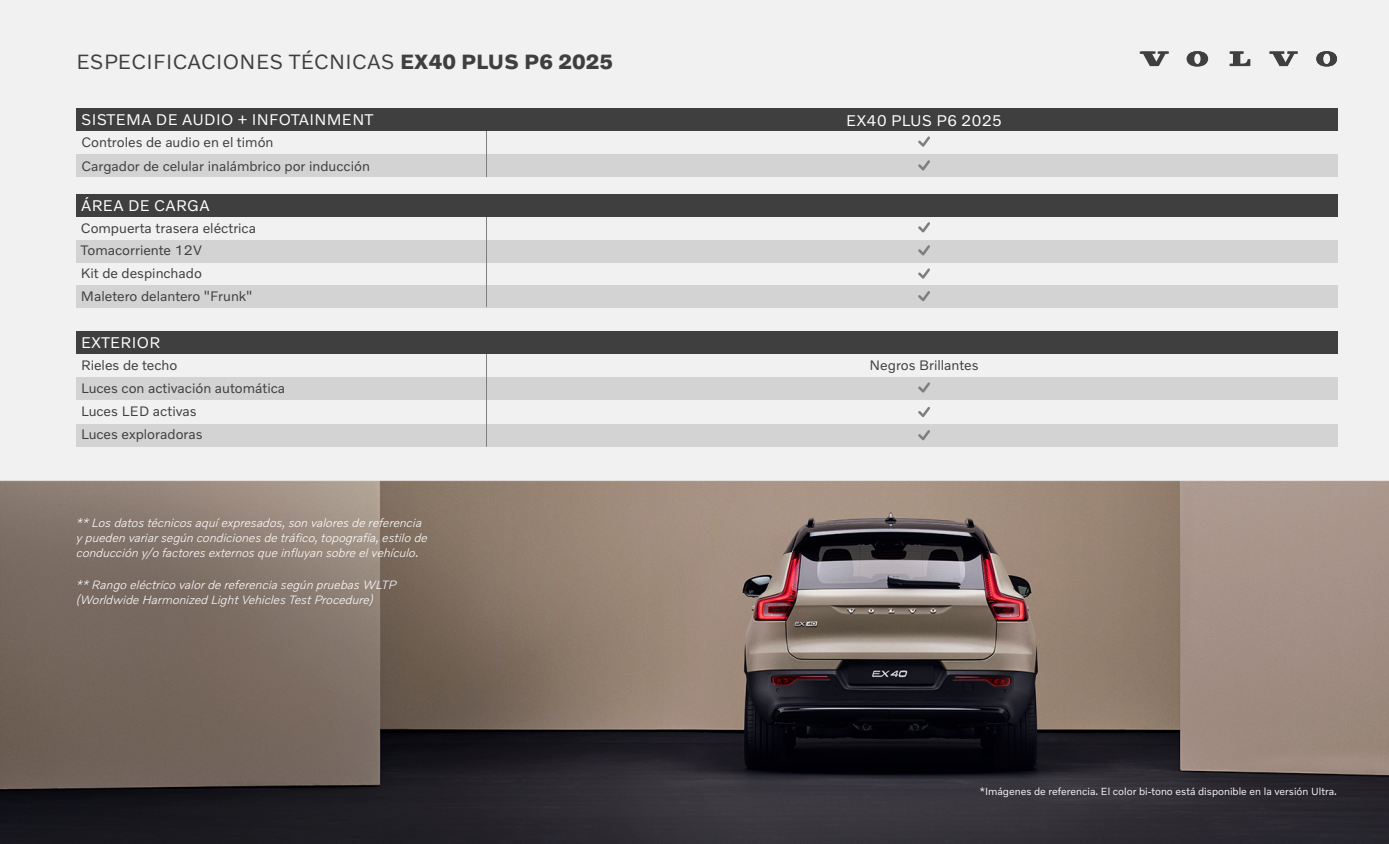
<style>
.page{position:relative;width:1389px;height:844px;background:#fff}
.page>*{position:absolute;margin:0;border:0;box-sizing:border-box;transform-origin:0 0}
.t1{font:21px "Volvo Novum";letter-spacing:.02em;color:#3f3f3f}
.t2{font:15.75px "Volvo Novum";letter-spacing:.02em;color:#fff}
.t3{font:14px/22.8px "Volvo Novum";color:#3f3f3f}
.t4{font:italic 300 12.25px/14.7px "Volvo Novum";color:#fff}
.t5{font:10.5px "Volvo Novum";color:#f5f5f5}
.s1{font-weight:700}
</style>
<div class="page">
<img style="left:0;top:0;width:1389px;height:843px">
<div style="left:77px;top:376px;width:1261px;height:23px;background:#d3d3d3"></div>
<div style="left:77px;top:424px;width:1261px;height:22px;background:#d3d3d3"></div>
<svg style="left:1140px;top:51px;width:29px;height:15px"></svg>
<svg style="left:1230px;top:51px;width:20px;height:15px"></svg>
<svg style="left:1187px;top:51px;width:21px;height:16px"></svg>
<svg style="left:1269px;top:51px;width:29px;height:15px"></svg>
<svg style="left:1316px;top:51px;width:21px;height:16px"></svg>
<hr style="left:486px;top:340px;width:1px;height:106px;background:#7f7f7f">
<svg style="left:918px;top:407px;width:12px;height:10px"></svg>
<svg style="left:918px;top:430px;width:12px;height:10px"></svg>
<svg style="left:918px;top:382px;width:12px;height:10px"></svg>
<div style="left:77px;top:239px;width:1261px;height:23px;background:#d3d3d3"></div>
<div style="left:77px;top:285px;width:1261px;height:22px;background:#d3d3d3"></div>
<svg style="left:918px;top:222px;width:12px;height:10px"></svg>
<svg style="left:918px;top:245px;width:12px;height:10px"></svg>
<svg style="left:918px;top:268px;width:12px;height:10px"></svg>
<svg style="left:918px;top:291px;width:12px;height:10px"></svg>
<div style="left:76px;top:154px;width:1262px;height:23px;background:#d3d3d3"></div>
<svg style="left:918px;top:136px;width:12px;height:11px"></svg>
<svg style="left:918px;top:160px;width:12px;height:10px"></svg>
<hr style="left:486px;top:203px;width:1px;height:104px;background:#7f7f7f">
<hr style="left:486px;top:114px;width:1px;height:63px;background:#7f7f7f">
<div style="left:77px;top:331px;width:1261px;height:23px;background:#3f3f3f"></div>
<div style="left:77px;top:194px;width:1261px;height:23px;background:#3f3f3f"></div>
<div style="left:77px;top:108px;width:1261px;height:23px;background:#3f3f3f"></div>
<h1 class="t1" style="left:76px;top:49px;width:538px">ESPECIFICACIONES TÉCNICAS <span class="s1">EX40 PLUS P6 2025</span></h1>
<p class="t2" style="left:81px;top:109px;width:294px">SISTEMA DE AUDIO + INFOTAINMENT</p>
<p class="t2" style="left:846px;top:110px;width:157px">EX40 PLUS P6 2025</p>
<p class="t3" style="left:82px;top:130px;width:290px;line-height:23.4px">Controles de audio en el timón<br>Cargador de celular inalámbrico por inducción</p>
<p class="t2" style="left:81px;top:195px;width:130px">ÁREA DE CARGA</p>
<p class="t3" style="left:81px;top:216px;width:177px">Compuerta trasera eléctrica</p>
<p class="t3" style="left:81px;top:261px;width:122px">Kit de despinchado</p>
<p class="t3" style="left:81px;top:238px;width:123px">Tomacorriente 12V</p>
<p class="t3" style="left:81px;top:284px;width:173px">Maletero delantero "Frunk"</p>
<p class="t2" style="left:81px;top:332px;width:81px">EXTERIOR</p>
<p class="t3" style="left:81px;top:353px;width:98px">Rieles de techo</p>
<p class="t3" style="left:81px;top:399px;width:123px">Luces LED activas<br>Luces exploradoras</p>
<p class="t3" style="left:81px;top:376px;width:206px">Luces con activación automática</p>
<p class="t4" style="left:77px;top:515px;width:353px">** Los datos técnicos aquí expresados, son valores de referencia y pueden variar según condiciones de tráfico, topografía, estilo de conducción y/o factores externos que influyan sobre el vehículo.</p>
<p class="t4" style="left:77px;top:576px;width:322px">** Rango eléctrico valor de referencia según pruebas WLTP (Worldwide Harmonized Light Vehicles Test Procedure)</p>
<p class="t3" style="left:870px;top:353px;width:111px">Negros Brillantes</p>
<p class="t5" style="left:980px;top:784px;width:359px">*Imágenes de referencia. El color bi-tono está disponible en la versión Ultra.</p>
</div>
